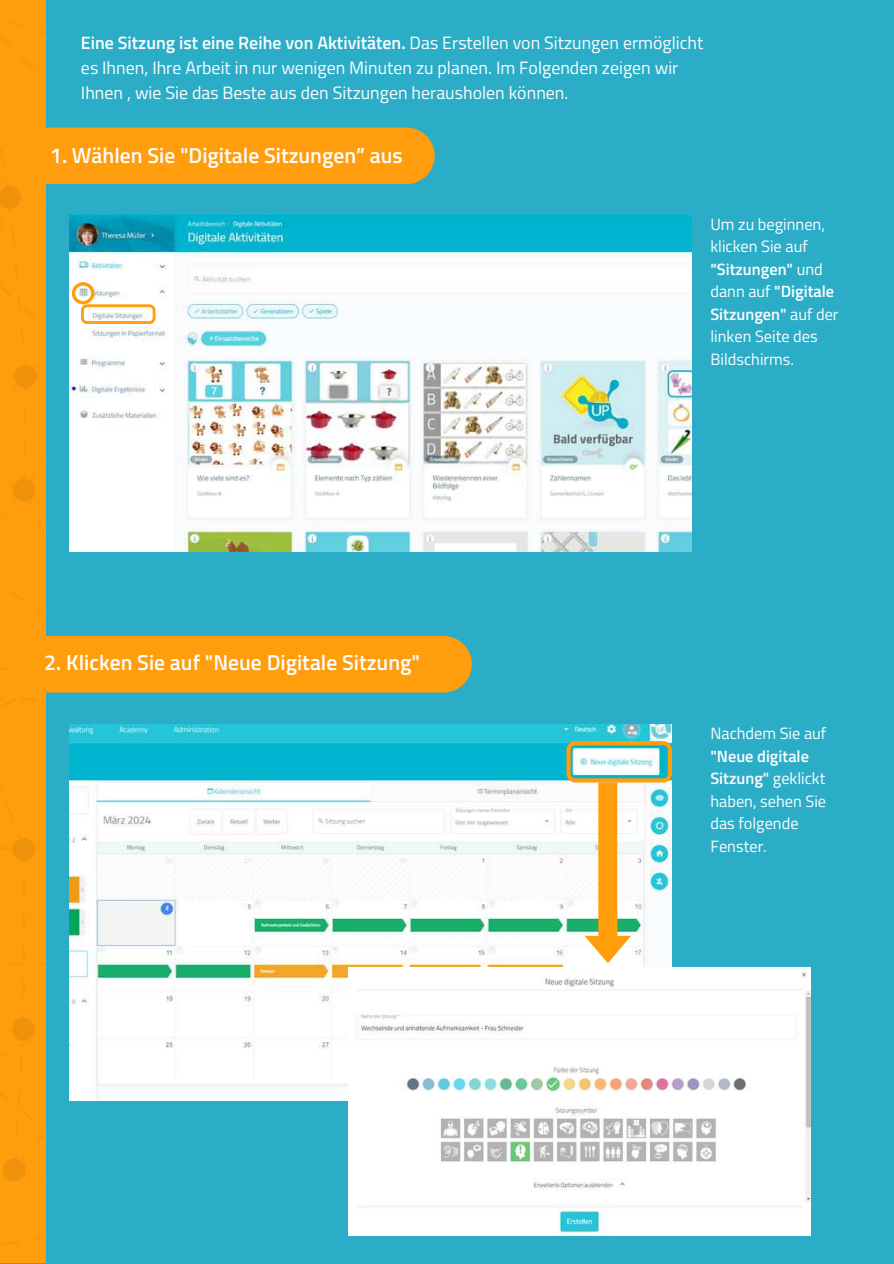
<style>
.page{position:relative;width:894px;height:1264px;background:#fff}
.page>*{position:absolute;margin:0;border:0;box-sizing:border-box;transform-origin:0 0}
.t1{font:600 21.6px "Titillium Web";color:#fdfdfe}
.t2{font:17.85px/24.8px "Titillium Web";color:#fdfdfe}
.t3{font:16.35px/22.5px "Titillium Web";color:#fdfdfe}
.s1{font-weight:600}
</style>
<div class="page">
<div style="left:0;top:0;width:893px;height:1263px;background:#2badc8"></div>
<div style="left:16px;top:127px;width:418px;height:57px;background:#ff9d0d;border-radius:28px"></div>
<div style="left:0;top:0;width:46px;height:1262px;background:#ff9d0d"></div>
<hr style="left:22px;top:946px;width:3px;height:17px;background:#f7980c">
<hr style="left:22px;top:914px;width:3px;height:16px;background:#f7980c">
<hr style="left:22px;top:881px;width:3px;height:16px;background:#f7980c">
<svg style="left:0;top:1018px;width:43px;height:245px"></svg>
<svg style="left:0;top:186px;width:37px;height:675px"></svg>
<hr style="left:218px;top:216px;width:484px;height:1px;background:#24b1c8">
<div style="left:7px;top:636px;width:464px;height:56px;background:#ff9d0d;border-radius:28px"></div>
<img style="left:70px;top:215px;width:621px;height:336px">
<svg style="left:72px;top:282px;width:83px;height:42px;background:#f8e6ca"></svg>
<img style="left:70px;top:724px;width:601px;height:375px">
<svg style="left:566px;top:741px;width:105px;height:222px;background:#dfe0c3"></svg>
<img style="left:348px;top:967px;width:461px;height:268px">
<p class="t2" style="left:81px;top:30px;width:623px"><span class="s1">Eine Sitzung ist eine Reihe von Aktivitäten.</span> Das Erstellen von Sitzungen ermöglicht es Ihnen, Ihre Arbeit in nur wenigen Minuten zu planen. Im Folgenden zeigen wir<br>Ihnen , wie Sie das Beste aus den Sitzungen herausholen können.</p>
<p class="t1" style="left:50px;top:138px;width:354px">1. Wählen Sie "Digitale Sitzungen” aus</p>
<p class="t1" style="left:44px;top:645px;width:377px">2. Klicken Sie auf "Neue Digitale Sitzung"</p>
<p class="t3" style="left:710px;top:212px;width:130px">Um zu beginnen, klicken Sie auf <span class="s1">"Sitzungen"</span> und dann auf <span class="s1">"Digitale<br>Sitzungen"</span> auf der linken Seite des<br>Bildschirms.</p>
<p class="t3" style="left:710px;top:722px;width:117px">Nachdem Sie auf</p>
<p class="t3" style="left:710px;top:744px;width:117px"><span class="s1">"Neue digitale<br>Sitzung"</span> geklickt haben, sehen Sie das folgende<br>Fenster.</p>
</div>
